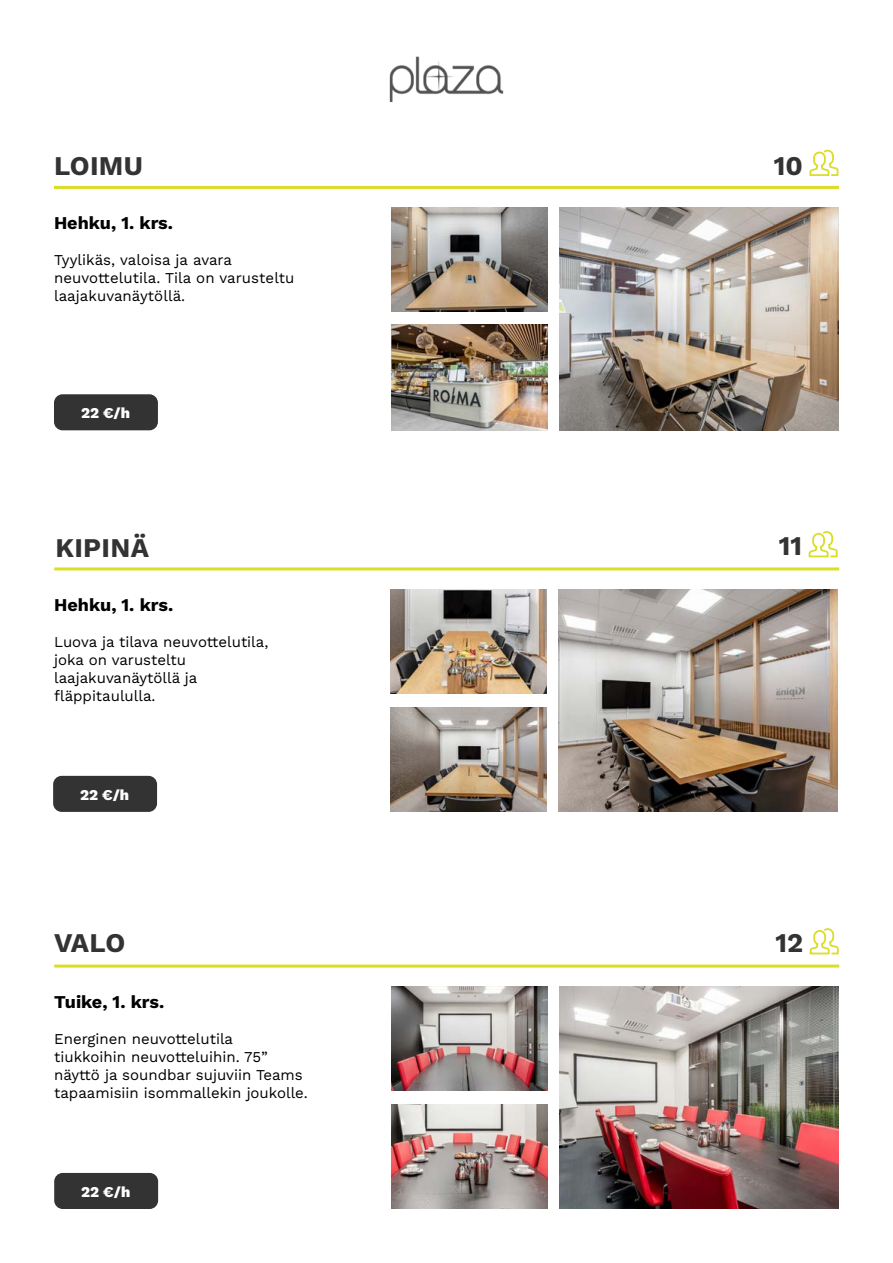
<style>
.page{position:relative;width:893px;height:1263px;background:#fff}
.page>*{position:absolute;margin:0;border:0;box-sizing:border-box;transform-origin:0 0}
.t1{font:700 27px "Work Sans";letter-spacing:.01em;color:#333}
.t2{font:700 18px "Work Sans";color:#020203}
.t3{font:15px/18px "Work Sans";color:#000}
.t4{font:800 15px "Work Sans";color:#fff}
</style>
<div class="page">
<img style="left:389px;top:56px;width:115px;height:46px">
<img style="left:559px;top:589px;width:279px;height:223px">
<img style="left:390px;top:708px;width:156px;height:104px">
<hr style="left:54px;top:567px;width:785px;height:3px;background:#dbdd26">
<img style="left:390px;top:589px;width:156px;height:104px">
<svg style="left:809px;top:531px;width:29px;height:27px"></svg>
<div style="left:53px;top:776px;width:104px;height:36px;background:#333;border-radius:9px"></div>
<img style="left:560px;top:208px;width:278px;height:222px">
<img style="left:391px;top:208px;width:156px;height:104px">
<hr style="left:54px;top:186px;width:785px;height:3px;background:#dbdd26">
<img style="left:391px;top:325px;width:156px;height:105px">
<svg style="left:809px;top:149px;width:29px;height:27px"></svg>
<div style="left:54px;top:394px;width:104px;height:36px;background:#333;border-radius:9px"></div>
<img style="left:560px;top:986px;width:279px;height:223px">
<img style="left:391px;top:1105px;width:156px;height:104px">
<hr style="left:54px;top:964px;width:785px;height:3px;background:#dbdd26">
<img style="left:391px;top:986px;width:156px;height:104px">
<svg style="left:810px;top:928px;width:29px;height:27px"></svg>
<div style="left:54px;top:1173px;width:104px;height:36px;background:#333;border-radius:9px"></div>
<h1 class="t1" style="left:54px;top:156px;width:90px">LOIMU</h1>
<p class="t2" style="left:54px;top:216px;width:121px">Hehku, 1. krs.</p>
<p class="t3" style="left:54px;top:252px;width:242px">Tyylikäs, valoisa ja avara neuvottelutila. Tila on varusteltu laajakuvanäytöllä.</p>
<p class="t4" style="left:81px;top:404px;width:51px">22 €/h</p>
<h1 class="t1" style="left:55px;top:537px;width:95px">KIPINÄ</h1>
<p class="t2" style="left:54px;top:598px;width:121px">Hehku, 1. krs.</p>
<p class="t3" style="left:54px;top:634px;width:216px">Luova ja tilava neuvottelutila, joka on varusteltu laajakuvanäytöllä ja fläppitaululla.</p>
<p class="t4" style="left:80px;top:786px;width:51px">22 €/h</p>
<h1 class="t1" style="left:54px;top:933px;width:73px">VALO</h1>
<p class="t2" style="left:54px;top:995px;width:112px">Tuike, 1. krs.</p>
<p class="t3" style="left:54px;top:1031px;width:255px">Energinen neuvottelutila tiukkoihin neuvotteluihin. 75” näyttö ja soundbar sujuviin Teams tapaamisiin isommallekin joukolle.</p>
<p class="t4" style="left:81px;top:1183px;width:51px">22 €/h</p>
<h1 class="t1" style="left:774px;top:156px;width:31px">10</h1>
<h1 class="t1" style="left:779px;top:536px;width:25px">11</h1>
<h1 class="t1" style="left:775px;top:933px;width:29px">12</h1>
</div>
